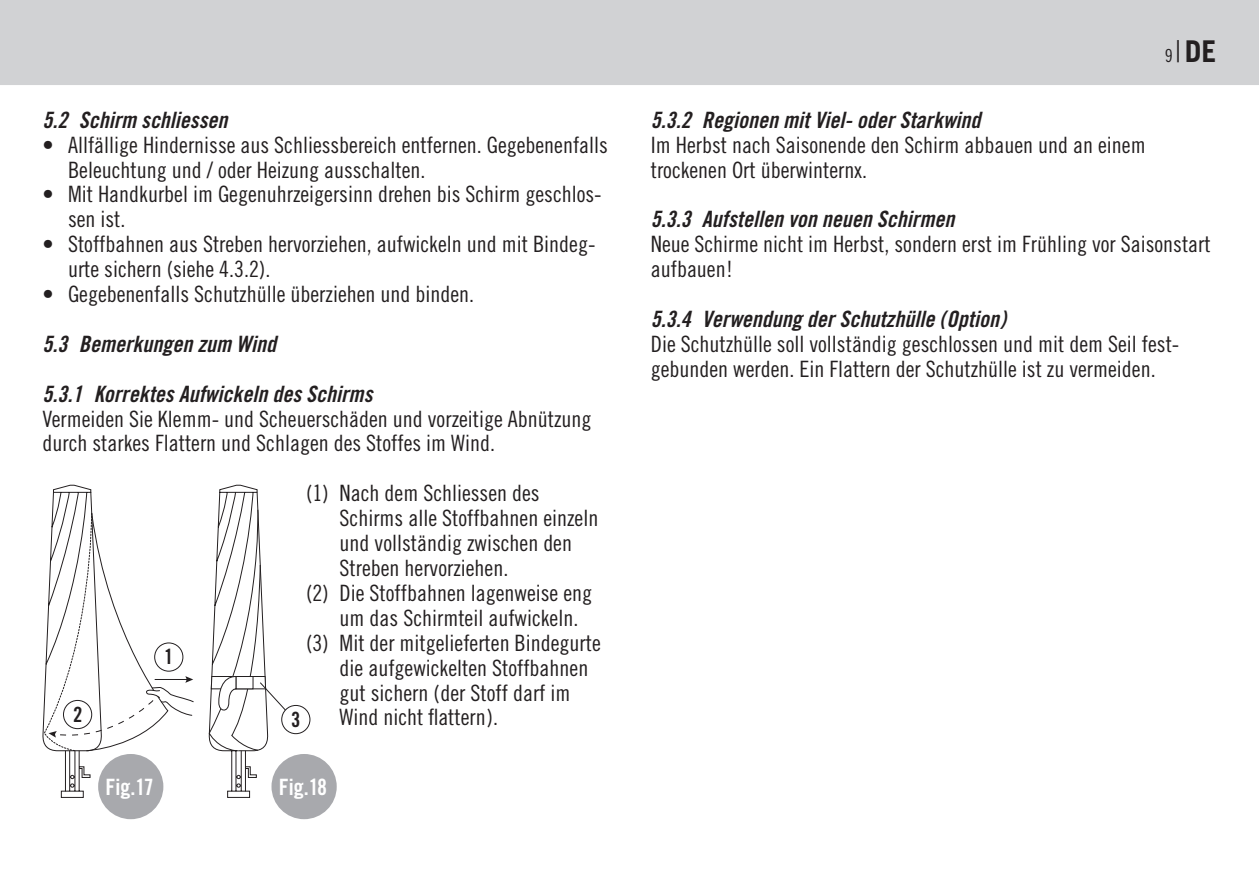
<style>
.page{position:relative;width:1259px;height:893px;background:#fff}
.page>*{position:absolute;margin:0;border:0;box-sizing:border-box;transform-origin:0 0}
.t1{font:700 30px "Trade Gothic";color:#231f20}
.copy_ohne_einzug{font:22.5px/24.9px "Trade Gothic Cond Eighteen";color:#231f20}
.copy_ohne_einzug-2{font:22.5px "Trade Gothic Bold Cond Twenty Obl";color:#231f20}
.copy_ohne_einzug-3{font:22.5px "Trade Gothic Bold Cond Twenty";color:#fff}
.t2{font:21px "Trade Gothic Bold Cond Twenty";color:#231f20}
.s1{font-family:"Trade Gothic Cond Eighteen";font-weight:400;font-size:18px}
.s2{font-weight:300}
</style>
<div class="page">
<div style="left:0;top:0;width:1259px;height:85px;background:#d1d2d4"></div>
<div style="left:281px;top:705px;width:29px;height:29px;border:1px solid #231f20;border-radius:50%"></div>
<svg style="left:52px;top:487px;width:216px;height:262px"></svg>
<svg style="left:43px;top:512px;width:17px;height:240px"></svg>
<svg style="left:60px;top:485px;width:202px;height:313px"></svg>
<div style="left:211px;top:676px;width:55px;height:13px;background:#fff"></div>
<div style="left:211px;top:676px;width:55px;height:13px;border:1px solid #231f20"></div>
<svg style="left:218px;top:676px;width:69px;height:37px"></svg>
<div style="left:271px;top:754px;width:66px;height:65px;background:#a8a9ad;border-radius:50%"></div>
<div style="left:98px;top:754px;width:65px;height:65px;background:#a8a9ad;border-radius:50%"></div>
<p class="copy_ohne_einzug-2" style="left:43px;top:106px;width:186px">5.2 Schirm schliessen</p>
<p class="copy_ohne_einzug" style="left:68px;top:132px;width:541px;text-indent:-26px">• Allfällige Hindernisse aus Schliessbereich entfernen. Gegebenenfalls<br>Beleuchtung und / oder Heizung ausschalten.</p>
<p class="copy_ohne_einzug" style="left:68px;top:182px;width:535px;text-indent:-26px">• Mit Handkurbel im Gegenuhrzeigersinn drehen bis Schirm geschlos&shy;sen ist.</p>
<p class="copy_ohne_einzug" style="left:68px;top:232px;width:529px;text-indent:-26px">• Stoffbahnen aus Streben hervorziehen, aufwickeln und mit Bindeg&shy;urte sichern (siehe 4.3.2).</p>
<p class="copy_ohne_einzug" style="left:43px;top:281px;width:433px">• Gegebenenfalls Schutzhülle überziehen und binden.</p>
<p class="copy_ohne_einzug-2" style="left:43px;top:330px;width:235px">5.3 Bemerkungen zum Wind</p>
<p class="copy_ohne_einzug-2" style="left:43px;top:380px;width:331px">5.3.1 Korrektes Aufwickeln des Schirms</p>
<p class="copy_ohne_einzug" style="left:43px;top:406px;width:550px">Vermeiden Sie Klemm- und Scheuerschäden und vorzeitige Abnützung durch starkes Flattern und Schlagen des Stoffes im Wind.</p>
<p class="copy_ohne_einzug" style="left:340px;top:481px;width:260px;text-indent:-33px">(1) Nach dem Schliessen des<br>Schirms alle Stoffbahnen einzeln und vollständig zwischen den<br>Streben hervorziehen.</p>
<p class="copy_ohne_einzug" style="left:340px;top:580px;width:254px;text-indent:-33px">(2) Die Stoffbahnen lagenweise eng um das Schirmteil aufwickeln.</p>
<p class="copy_ohne_einzug" style="left:340px;top:630px;width:263px;text-indent:-33px">(3) Mit der mitgelieferten Bindegurte die aufgewickelten Stoffbahnen gut sichern (der Stoff darf im<br>Wind nicht flattern).</p>
<p class="t2" style="left:164px;top:644px;width:11px">1</p>
<p class="t2" style="left:73px;top:702px;width:11px">2</p>
<p class="t2" style="left:291px;top:707px;width:11px">3</p>
<p class="copy_ohne_einzug-3" style="left:105px;top:773px;width:50px">Fig.17</p>
<p class="copy_ohne_einzug-3" style="left:279px;top:773px;width:50px">Fig.18</p>
<h1 class="t1" style="left:1164px;top:33px;width:53px"><span class="s1">9</span><span class="s2">|</span>DE</h1>
<p class="copy_ohne_einzug-2" style="left:651px;top:106px;width:331px">5.3.2 Regionen mit Viel- oder Starkwind</p>
<p class="copy_ohne_einzug" style="left:651px;top:132px;width:496px">Im Herbst nach Saisonende den Schirm abbauen und an einem trockenen Ort überwinternx.</p>
<p class="copy_ohne_einzug-2" style="left:651px;top:206px;width:305px">5.3.3 Aufstellen von neuen Schirmen</p>
<p class="copy_ohne_einzug" style="left:651px;top:232px;width:561px">Neue Schirme nicht im Herbst, sondern erst im Frühling vor Saisonstart aufbauen!</p>
<p class="copy_ohne_einzug-2" style="left:651px;top:305px;width:357px">5.3.4 Verwendung der Schutzhülle (Option)</p>
<p class="copy_ohne_einzug" style="left:651px;top:331px;width:530px">Die Schutzhülle soll vollständig geschlossen und mit dem Seil fest&shy;gebunden werden. Ein Flattern der Schutzhülle ist zu vermeiden.</p>
</div>
